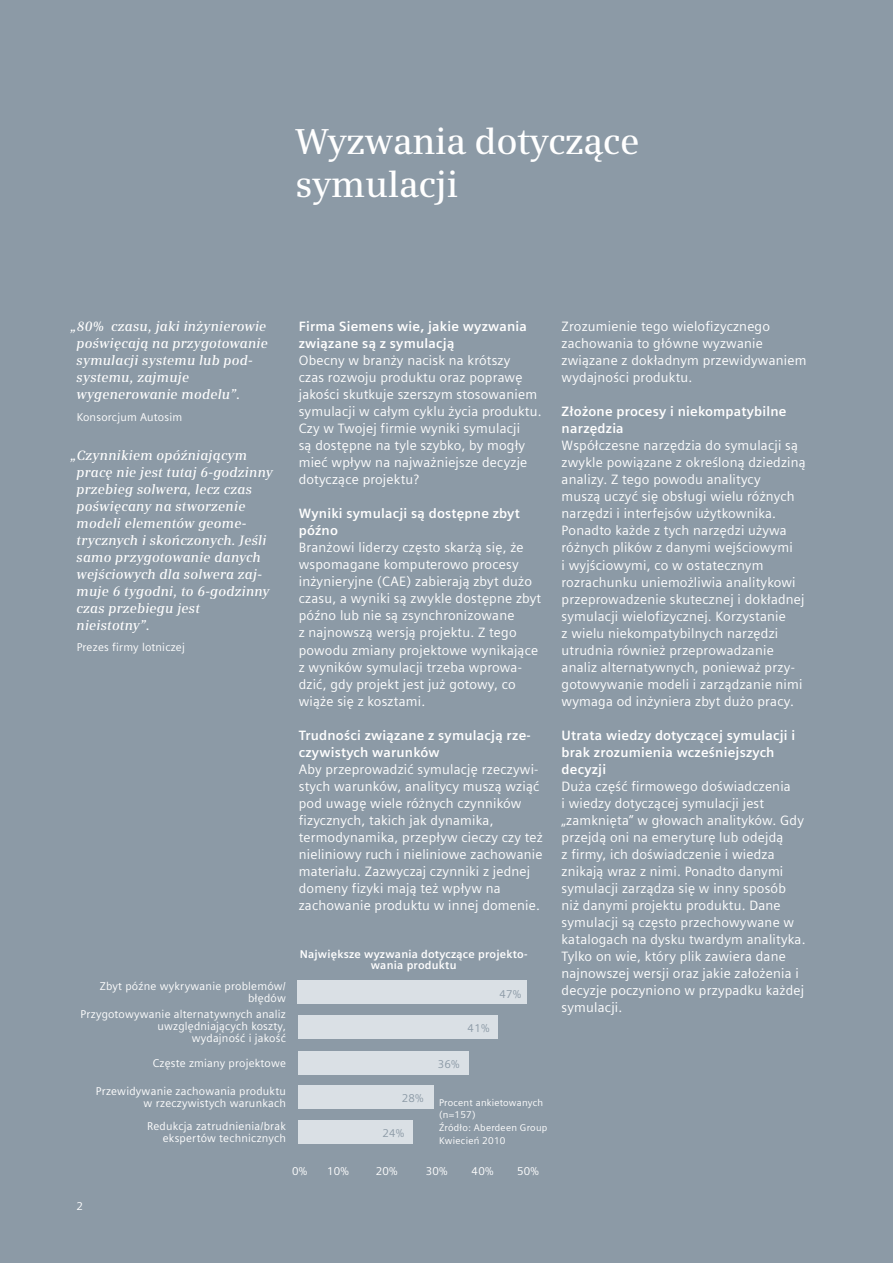
<style>
.page{position:relative;width:893px;height:1263px;background:#8c9aa6}
.page>*{position:absolute;margin:0;border:0;box-sizing:border-box;transform-origin:0 0}
.t1{font:600 36px/42.8px "Siemens Serif";letter-spacing:-.01em;color:#fff}
.t2{font:13.5px/17px "Siemens Sans Global";letter-spacing:.015em;color:#fff}
.t3{font:italic 600 13.5px/17px "Siemens Serif";letter-spacing:.015em;color:#fff}
.t4{font:700 13.5px/17px "Siemens Sans Global";letter-spacing:.015em;color:#fff}
.t5{font:11.25px/12px "Siemens Sans Global";letter-spacing:.02em;color:#fff;text-align:right}
.t6{font:700 11.25px/10.5px "Siemens Sans Global";letter-spacing:.02em;color:#fff;text-align:center}
.t7{font:11.25px "Siemens Sans Global";letter-spacing:.02em;color:#8c9aa6}
.t8{font:9.75px/12.8px "Siemens Sans Global";letter-spacing:.025em;color:#fff}
</style>
<div class="page">
<div style="left:298px;top:980px;width:229px;height:24px;background:#dae0e5"></div>
<div style="left:298px;top:1015px;width:199px;height:23px;background:#dae0e5"></div>
<div style="left:298px;top:1051px;width:171px;height:24px;background:#dae0e5"></div>
<div style="left:298px;top:1085px;width:135px;height:24px;background:#dae0e5"></div>
<div style="left:298px;top:1120px;width:115px;height:24px;background:#dae0e5"></div>
<h1 class="t1" style="left:295px;top:120px;width:346px">Wyzwania dotyczące symulacji</h1>
<p class="t3" style="left:77px;top:318px;width:193px;text-indent:-6px">„80% czasu, jaki inżynierowie poświęcają na przygotowanie symulacji systemu lub pod&shy;systemu, zajmuje wygenerowanie modelu”.</p>
<p class="t5" style="left:77px;top:411px;width:107px">Konsorcjum Autosim</p>
<p class="t3" style="left:77px;top:446px;width:198px;text-indent:-6px">„Czynnikiem opóźniającym pracę nie jest tutaj 6-godzinny przebieg solwera, lecz czas poświęcany na stworzenie modeli elementów geome&shy;trycznych i skończonych. Jeśli samo przygotowanie danych wejściowych dla solwera zaj&shy;muje 6 tygodni, to 6-godzinny czas przebiegu jest nieistotny”.</p>
<p class="t5" style="left:77px;top:642px;width:110px">Prezes firmy lotniczej</p>
<p class="t4" style="left:299px;top:318px;width:230px">Firma Siemens wie, jakie wyzwania związane są z symulacją</p>
<p class="t2" style="left:299px;top:353px;width:244px">Obecny w branży nacisk na krótszy<br>czas rozwoju produktu oraz poprawę jakości skutkuje szerszym stosowaniem symulacji w całym cyklu życia produktu.<br>Czy w Twojej firmie wyniki symulacji<br>są dostępne na tyle szybko, by mogły mieć wpływ na najważniejsze decyzje dotyczące projektu?</p>
<p class="t4" style="left:299px;top:505px;width:222px">Wyniki symulacji są dostępne zbyt późno</p>
<p class="t2" style="left:299px;top:540px;width:244px">Branżowi liderzy często skarżą się, że wspomagane komputerowo procesy inżynieryjne (CAE) zabierają zbyt dużo czasu, a wyniki są zwykle dostępne zbyt późno lub nie są zsynchronizowane<br>z najnowszą wersją projektu. Z tego powodu zmiany projektowe wynikające z wyników symulacji trzeba wprowa&shy;dzić, gdy projekt jest już gotowy, co wiąże się z kosztami.</p>
<p class="t4" style="left:299px;top:726px;width:233px">Trudności związane z symulacją rze&shy;czywistych warunków</p>
<p class="t2" style="left:299px;top:761px;width:246px">Aby przeprowadzić symulację rzeczywi&shy;stych warunków, analitycy muszą wziąć pod uwagę wiele różnych czynników fizycznych, takich jak dynamika, termodynamika, przepływ cieczy czy też nieliniowy ruch i nieliniowe zachowanie materiału. Zazwyczaj czynniki z jednej domeny fizyki mają też wpływ na zachowanie produktu w innej domenie.</p>
<p class="t5" style="left:100px;top:981px;width:188px">Zbyt późne wykrywanie problemów/ błędów</p>
<p class="t5" style="left:81px;top:1009px;width:207px">Przygotowywanie alternatywnych analiz uwzględniających koszty,<br>wydajność i jakość</p>
<p class="t5" style="left:153px;top:1057px;width:135px">Częste zmiany projektowe</p>
<p class="t5" style="left:96px;top:1086px;width:192px">Przewidywanie zachowania produktu w rzeczywistych warunkach</p>
<p class="t5" style="left:147px;top:1120px;width:140px">Redukcja zatrudnienia/brak ekspertów technicznych</p>
<p class="t6" style="left:300px;top:949px;width:229px">Największe wyzwania dotyczące projekto&shy;wania produktu</p>
<p class="t7" style="left:402px;top:1089px;width:23px">28%</p>
<p class="t7" style="left:383px;top:1125px;width:23px">24%</p>
<p class="t7" style="left:468px;top:1020px;width:23px">41%</p>
<p class="t7" style="left:499px;top:985px;width:23px">47%</p>
<p class="t7" style="left:438px;top:1056px;width:23px">36%</p>
<p class="t8" style="left:439px;top:1096px;width:110px">Procent ankietowanych (n=157)<br>Źródło: Aberdeen Group<br>Kwiecień 2010</p>
<p class="t2" style="left:562px;top:319px;width:246px">Zrozumienie tego wielofizycznego zachowania to główne wyzwanie związane z dokładnym przewidywaniem wydajności produktu.</p>
<p class="t4" style="left:562px;top:403px;width:226px">Złożone procesy i niekompatybilne narzędzia</p>
<p class="t2" style="left:562px;top:438px;width:246px">Współczesne narzędzia do symulacji są zwykle powiązane z określoną dziedziną analizy. Z tego powodu analitycy<br>muszą uczyć się obsługi wielu różnych narzędzi i interfejsów użytkownika.<br>Ponadto każde z tych narzędzi używa różnych plików z danymi wejściowymi<br>i wyjściowymi, co w ostatecznym rozrachunku uniemożliwia analitykowi przeprowadzenie skutecznej i dokładnej symulacji wielofizycznej. Korzystanie<br>z wielu niekompatybilnych narzędzi utrudnia również przeprowadzanie analiz alternatywnych, ponieważ przy&shy;gotowywanie modeli i zarządzanie nimi wymaga od inżyniera zbyt dużo pracy.</p>
<p class="t4" style="left:562px;top:726px;width:235px">Utrata wiedzy dotyczącej symulacji i brak zrozumienia wcześniejszych decyzji</p>
<p class="t2" style="left:562px;top:778px;width:245px">Duża część firmowego doświadczenia<br>i wiedzy dotyczącej symulacji jest „zamknięta” w głowach analityków. Gdy przejdą oni na emeryturę lub odejdą<br>z firmy, ich doświadczenie i wiedza znikają wraz z nimi. Ponadto danymi symulacji zarządza się w inny sposób niż danymi projektu produktu. Dane symulacji są często przechowywane w katalogach na dysku twardym analityka.<br>Tylko on wie, który plik zawiera dane najnowszej wersji oraz jakie założenia i decyzje poczyniono w przypadku każdej symulacji.</p>
<p class="t5" style="left:77px;top:1200px;width:8px">2</p>
<p class="t5" style="left:292px;top:1165px;width:17px">0%</p>
<p class="t5" style="left:327px;top:1165px;width:23px">10%</p>
<p class="t5" style="left:376px;top:1165px;width:23px">20%</p>
<p class="t5" style="left:426px;top:1165px;width:23px">30%</p>
<p class="t5" style="left:472px;top:1165px;width:23px">40%</p>
<p class="t5" style="left:517px;top:1165px;width:23px">50%</p>
</div>
